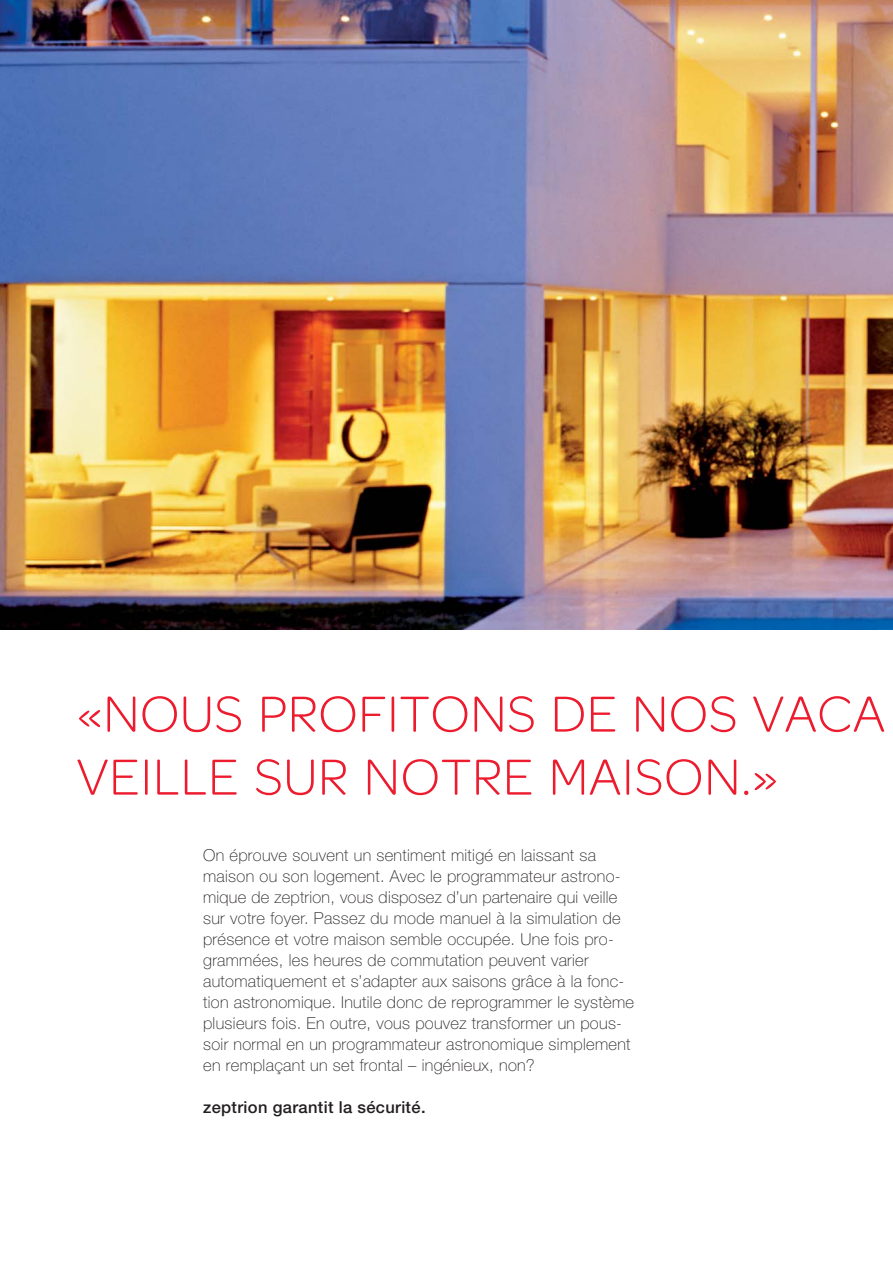
<style>
.page{position:relative;width:893px;height:1263px;background:#fff}
.page>*{position:absolute;margin:0;border:0;box-sizing:border-box;transform-origin:0 0}
.t1{font:300 54px/63px "SE Optimist";letter-spacing:.005em;color:#ed1b2e}
.t2{font:100 16.5px/21px "Helvetica Neue LT Pro";letter-spacing:.02em;color:#231f20}
.t3{font:500 16.5px "Helvetica Neue LT Pro";letter-spacing:.02em;color:#231f20}
</style>
<div class="page">
<img style="left:0;top:0;width:892px;height:629px">
<h1 class="t1" style="left:77px;top:682px;width:810px">«NOUS PROFITONS DE NOS VACA<br>VEILLE SUR NOTRE MAISON.»</h1>
<p class="t2" style="left:203px;top:847px;width:432px">On éprouve souvent un sentiment mitigé en laissant sa maison ou son logement. Avec le programmateur astrono&shy;mique de zeptrion, vous disposez d’un partenaire qui veille sur votre foyer. Passez du mode manuel à la simulation de présence et votre maison semble occupée. Une fois pro&shy;grammées, les heures de commutation peuvent varier automatiquement et s’adapter aux saisons grâce à la fonc&shy;tion astronomique. Inutile donc de reprogrammer le système plusieurs fois. En outre, vous pouvez transformer un pous&shy;soir normal en un programmateur astronomique simplement en remplaçant un set frontal – ingénieux, non?</p>
<p class="t3" style="left:203px;top:1102px;width:224px">zeptrion garantit la sécurité.</p>
</div>
